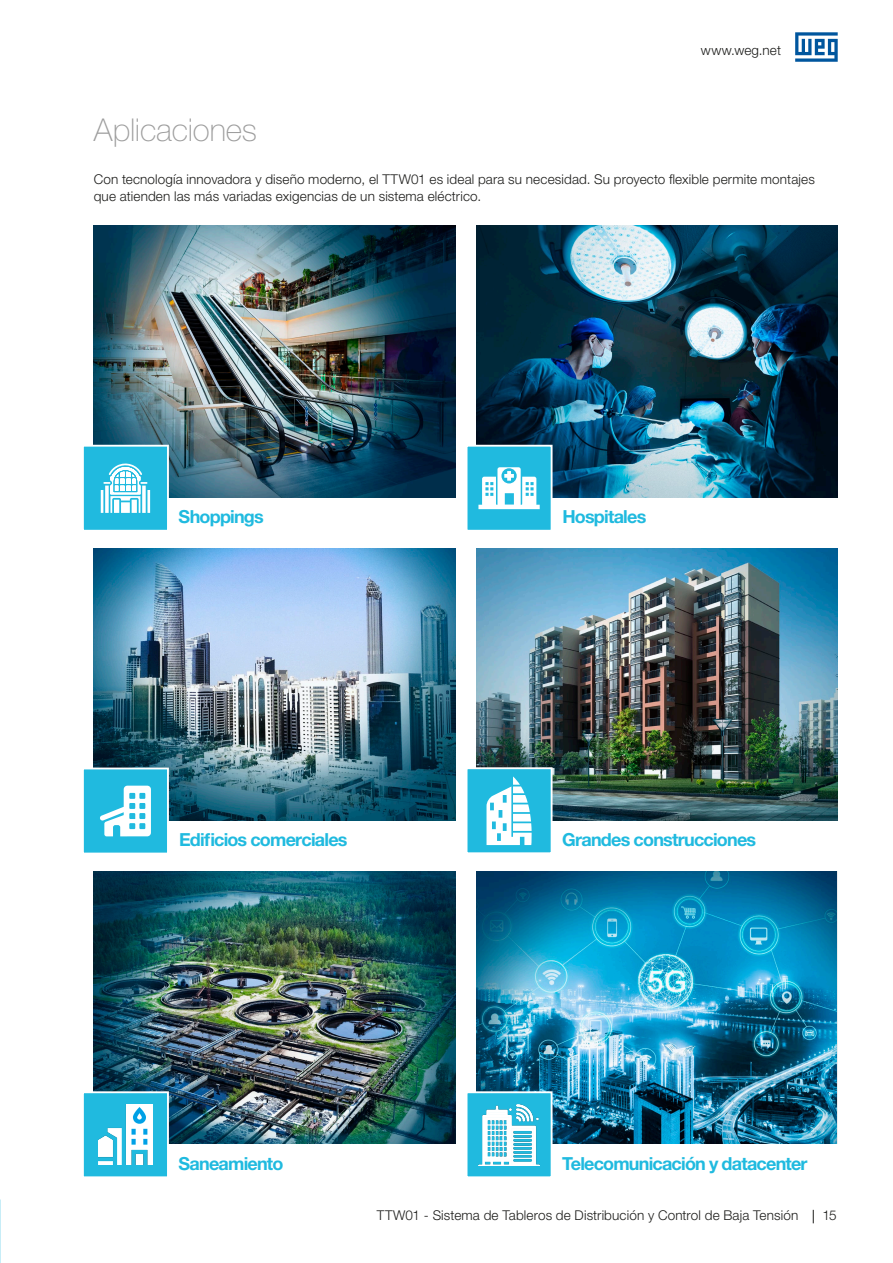
<style>
.page{position:relative;width:893px;height:1263px;background:#fff}
.page>*{position:absolute;margin:0;border:0;box-sizing:border-box;transform-origin:0 0}
.t1{font:100 31.5px "Helvetica Neue LT Pro";letter-spacing:-.005em;color:#9d9d9d}
.t2{font:700 18px "Helvetica Neue LT Pro";letter-spacing:-.045em;color:#20badf}
.t3{font:300 13.5px/17px "Helvetica Neue LT Pro";letter-spacing:.01em;color:#1d1d1b}
</style>
<div class="page">
<svg style="left:795px;top:32px;width:43px;height:30px"></svg>
<svg style="left:813px;top:1210px;width:1px;height:13px"></svg>
<img style="left:94px;top:549px;width:361px;height:272px">
<img style="left:476px;top:549px;width:362px;height:272px">
<img style="left:476px;top:872px;width:361px;height:272px">
<img style="left:94px;top:872px;width:361px;height:272px">
<img style="left:94px;top:225px;width:361px;height:272px">
<img style="left:476px;top:225px;width:362px;height:272px">
<svg style="left:467px;top:444px;width:86px;height:86px"></svg>
<svg style="left:83px;top:444px;width:87px;height:86px"></svg>
<svg style="left:83px;top:767px;width:87px;height:86px"></svg>
<svg style="left:467px;top:766px;width:86px;height:87px"></svg>
<svg style="left:83px;top:1090px;width:87px;height:87px;background:#3dbede"></svg>
<img style="left:99px;top:1105px;width:53px;height:60px">
<svg style="left:467px;top:1090px;width:86px;height:87px;background:#3dc0df"></svg>
<img style="left:478px;top:1104px;width:62px;height:61px">
<p class="t3" style="left:701px;top:42px;width:82px">www.weg.net</p>
<h1 class="t1" style="left:94px;top:111px;width:165px">Aplicaciones</h1>
<p class="t3" style="left:94px;top:170px;width:723px">Con tecnología innovadora y diseño moderno, el TTW01 es ideal para su necesidad. Su proyecto flexible permite montajes que atienden las más variadas exigencias de un sistema eléctrico.</p>
<h2 class="t2" style="left:179px;top:505px;width:87px">Shoppings</h2>
<h2 class="t2" style="left:179px;top:828px;width:170px">Edificios comerciales</h2>
<h2 class="t2" style="left:562px;top:505px;width:85px">Hospitales</h2>
<h2 class="t2" style="left:562px;top:828px;width:196px">Grandes construcciones</h2>
<h2 class="t2" style="left:179px;top:1152px;width:106px">Saneamiento</h2>
<h2 class="t2" style="left:562px;top:1152px;width:247px">Telecomunicación y datacenter</h2>
<p class="t3" style="left:377px;top:1207px;width:423px">TTW01 - Sistema de Tableros de Distribución y Control de Baja Tensión</p>
<p class="t3" style="left:822px;top:1207px;width:16px">15</p>
</div>
